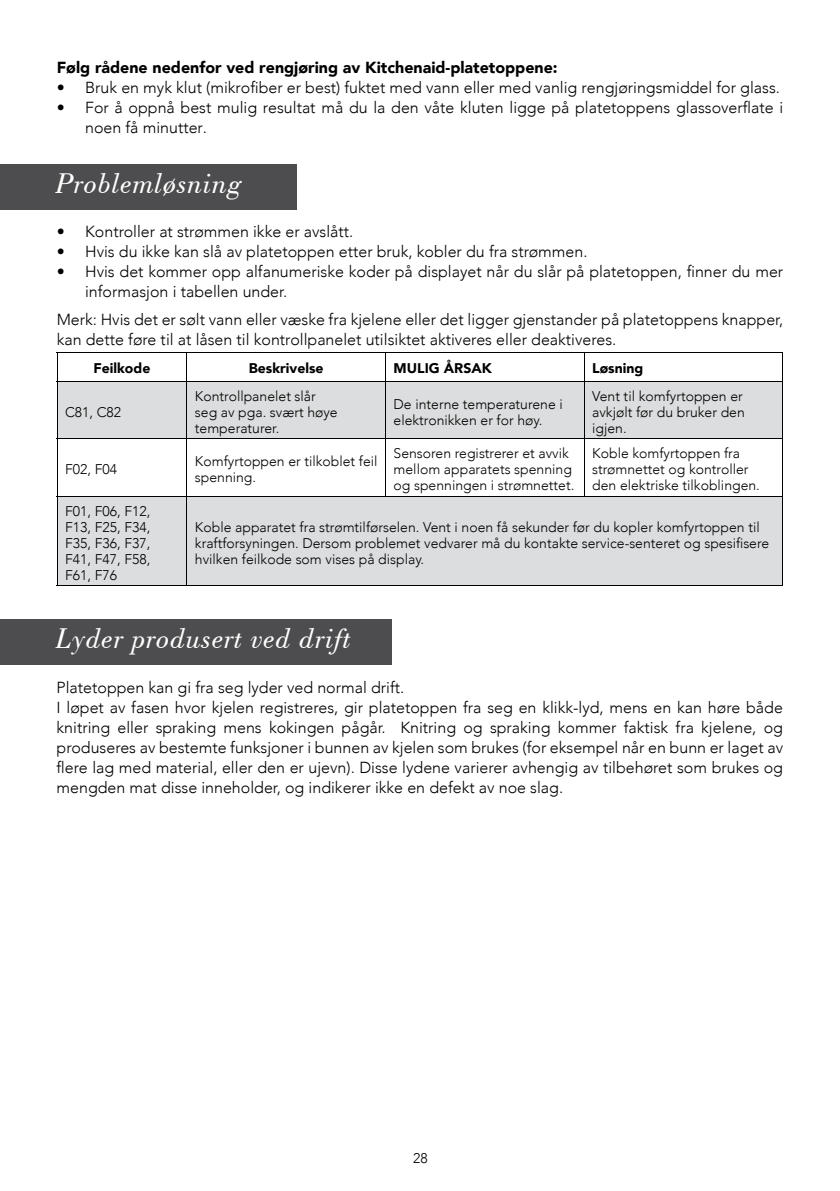
<style>
.page{position:relative;width:840px;height:1191px;background:#fff}
.page>*{position:absolute;margin:0;border:0;box-sizing:border-box;transform-origin:0 0}
.t1{font:italic 30px "Bodoni BT";letter-spacing:.02em;color:#fff}
.t2{font:300 16px/20px "Avenir";color:#000}
.t3{font:900 16px "Avenir";color:#000}
.t4{font:300 14px/16px "Avenir";color:#000}
.t5{font:900 14px "Avenir";color:#000}
</style>
<div class="page">
<div style="left:0;top:164px;width:296px;height:46px;background:#4d4d4f"></div>
<svg style="left:58px;top:382px;width:724px;height:203px;fill:#dcddde"></svg>
<hr style="left:57px;top:353px;width:130px;height:1px;background:#000">
<svg style="left:57px;top:354px;width:1px;height:27px"></svg>
<hr style="left:187px;top:353px;width:198px;height:1px;background:#000">
<svg style="left:186px;top:354px;width:1px;height:27px"></svg>
<hr style="left:385px;top:353px;width:199px;height:1px;background:#000">
<svg style="left:385px;top:354px;width:1px;height:27px"></svg>
<hr style="left:584px;top:353px;width:198px;height:1px;background:#000">
<svg style="left:782px;top:353px;width:1px;height:28px"></svg>
<hr style="left:57px;top:381px;width:130px;height:1px;background:#000">
<hr style="left:57px;top:381px;width:1px;height:57px;background:#000">
<hr style="left:187px;top:381px;width:198px;height:1px;background:#000">
<hr style="left:186px;top:381px;width:1px;height:57px;background:#000">
<hr style="left:385px;top:381px;width:199px;height:1px;background:#000">
<hr style="left:385px;top:381px;width:1px;height:57px;background:#000">
<hr style="left:584px;top:381px;width:198px;height:1px;background:#000">
<hr style="left:583px;top:381px;width:1px;height:57px;background:#000">
<hr style="left:782px;top:381px;width:1px;height:57px;background:#000">
<hr style="left:57px;top:438px;width:130px;height:1px;background:#000">
<hr style="left:57px;top:439px;width:1px;height:57px;background:#000">
<hr style="left:187px;top:438px;width:198px;height:1px;background:#000">
<hr style="left:186px;top:439px;width:1px;height:57px;background:#000">
<hr style="left:385px;top:438px;width:199px;height:1px;background:#000">
<hr style="left:385px;top:439px;width:1px;height:57px;background:#000">
<hr style="left:584px;top:438px;width:198px;height:1px;background:#000">
<hr style="left:583px;top:439px;width:1px;height:57px;background:#000">
<hr style="left:782px;top:439px;width:1px;height:57px;background:#000">
<hr style="left:57px;top:496px;width:130px;height:1px;background:#000">
<hr style="left:57px;top:496px;width:1px;height:89px;background:#000">
<hr style="left:187px;top:496px;width:198px;height:1px;background:#000">
<hr style="left:186px;top:496px;width:1px;height:89px;background:#000">
<hr style="left:385px;top:496px;width:199px;height:1px;background:#000">
<hr style="left:584px;top:496px;width:198px;height:1px;background:#000">
<hr style="left:782px;top:496px;width:1px;height:89px;background:#000">
<hr style="left:57px;top:585px;width:130px;height:1px;background:#000">
<hr style="left:187px;top:585px;width:198px;height:1px;background:#000">
<hr style="left:385px;top:585px;width:199px;height:1px;background:#000">
<hr style="left:584px;top:585px;width:198px;height:1px;background:#000">
<div style="left:0;top:619px;width:391px;height:46px;background:#4d4d4f"></div>
<p class="t3" style="left:57px;top:53px;width:502px">Følg rådene nedenfor ved rengjøring av Kitchenaid-platetoppene:</p>
<p class="t2" style="left:57px;top:77px;width:724px">• Bruk en myk klut (mikrofiber er best) fuktet med vann eller med vanlig rengjøringsmiddel for glass.</p>
<p class="t2" style="left:85px;top:97px;width:699px;text-indent:-28px">• For å oppnå best mulig resultat må du la den våte kluten ligge på platetoppens glassoverflate i noen få minutter.</p>
<h1 class="t1" style="left:56px;top:165px;width:188px">Problemløsning</h1>
<p class="t2" style="left:57px;top:221px;width:298px">• Kontroller at strømmen ikke er avslått.</p>
<p class="t2" style="left:57px;top:241px;width:532px">• Hvis du ikke kan slå av platetoppen etter bruk, kobler du fra strømmen.</p>
<p class="t2" style="left:85px;top:261px;width:699px;text-indent:-28px">• Hvis det kommer opp alfanumeriske koder på displayet når du slår på platetoppen, finner du mer informasjon i tabellen under.</p>
<p class="t2" style="left:57px;top:309px;width:727px">Merk: Hvis det er sølt vann eller væske fra kjelene eller det ligger gjenstander på platetoppens knapper, kan dette føre til at låsen til kontrollpanelet utilsiktet aktiveres eller deaktiveres.</p>
<p class="t5" style="left:93px;top:356px;width:58px">Feilkode</p>
<p class="t5" style="left:249px;top:356px;width:76px">Beskrivelse</p>
<p class="t5" style="left:393px;top:356px;width:100px">MULIG ÅRSAK</p>
<p class="t5" style="left:592px;top:356px;width:53px">Løsning</p>
<p class="t4" style="left:65px;top:404px;width:58px">C81, C82</p>
<p class="t4" style="left:195px;top:388px;width:144px">Kontrollpanelet slår seg av pga. svært høye temperaturer.</p>
<p class="t4" style="left:393px;top:396px;width:171px">De interne temperaturene i elektronikken er for høy.</p>
<p class="t4" style="left:592px;top:388px;width:154px">Vent til komfyrtoppen er avkjølt før du bruker den igjen.</p>
<p class="t4" style="left:65px;top:461px;width:53px">F02, F04</p>
<p class="t4" style="left:195px;top:453px;width:184px">Komfyrtoppen er tilkoblet feil spenning.</p>
<p class="t4" style="left:393px;top:445px;width:182px">Sensoren registrerer et avvik mellom apparatets spenning og spenningen i strømnettet.</p>
<p class="t4" style="left:592px;top:445px;width:169px">Koble komfyrtoppen fra strømnettet og kontroller den elektriske tilkoblingen.</p>
<p class="t4" style="left:65px;top:503px;width:87px;text-align:justify">F01, F06, F12, F13, F25, F34, F35, F36, F37, F41, F47, F58, F61, F76</p>
<p class="t4" style="left:195px;top:519px;width:575px">Koble apparatet fra strømtilførselen. Vent i noen få sekunder før du kopler komfyrtoppen til kraftforsyningen. Dersom problemet vedvarer må du kontakte service-senteret og spesifisere hvilken feilkode som vises på display.</p>
<h1 class="t1" style="left:57px;top:620px;width:296px">Lyder produsert ved drift</h1>
<p class="t2" style="left:57px;top:677px;width:727px">Platetoppen kan gi fra seg lyder ved normal drift.<br>I løpet av fasen hvor kjelen registreres, gir platetoppen fra seg en klikk-lyd, mens en kan høre både knitring eller spraking mens kokingen pågår. Knitring og spraking kommer faktisk fra kjelene, og produseres av bestemte funksjoner i bunnen av kjelen som brukes (for eksempel når en bunn er laget av flere lag med material, eller den er ujevn). Disse lydene varierer avhengig av tilbehøret som brukes og mengden mat disse inneholder, og indikerer ikke en defekt av noe slag.</p>
<p class="t4" style="left:413px;top:1149px;width:16px">28</p>
</div>
